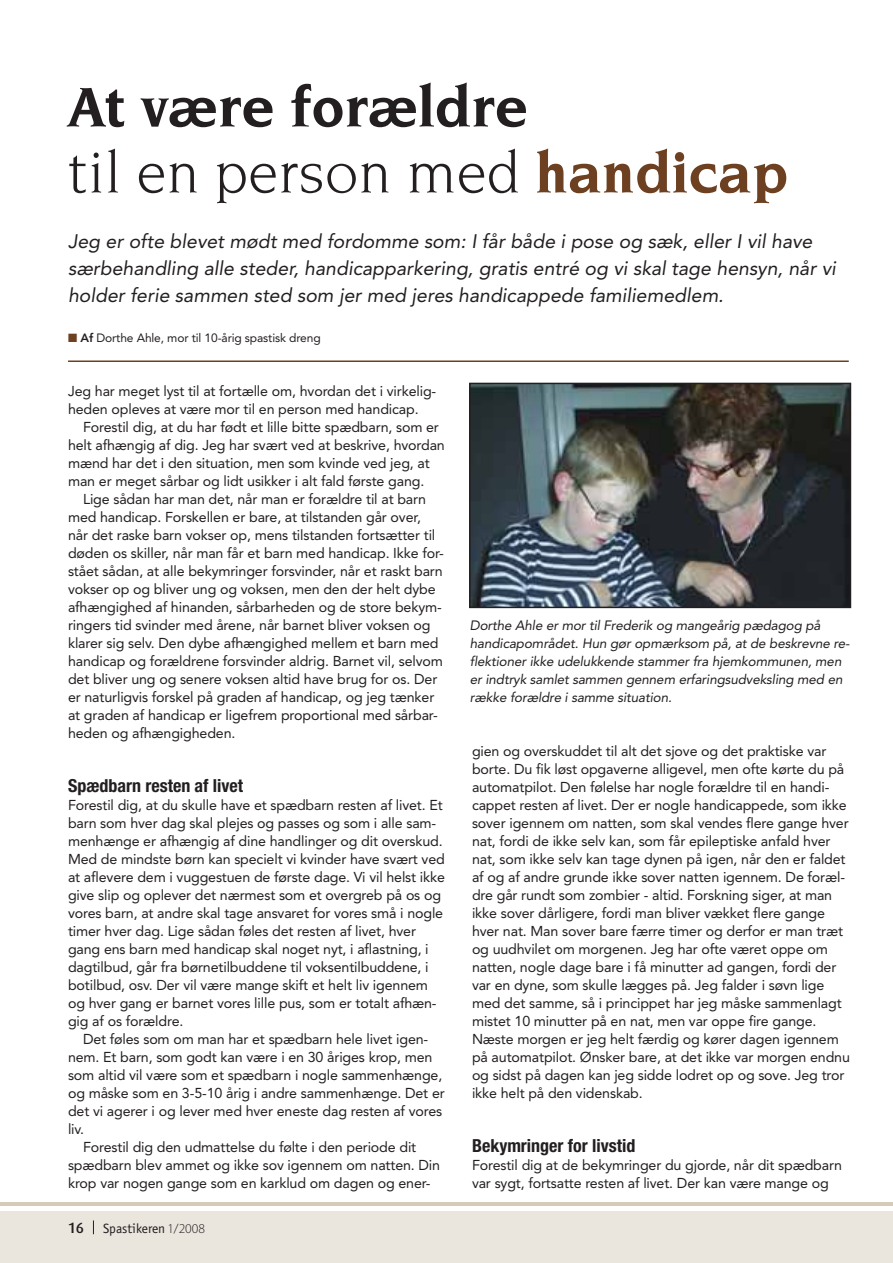
<style>
.page{position:relative;width:893px;height:1263px;background:#fff}
.page>*{position:absolute;margin:0;border:0;box-sizing:border-box;transform-origin:0 0}
.t1{font:700 60px/66px "Novarese";color:#231f20}
.t2{font:italic 19.5px/27px "Avenir";color:#231f20}
.t3{font:700 condensed 18px "Helvetica Neue";color:#231f20}
.t4{font:500 15px "Dax";color:#231f20}
.t5{font:14.25px/18px "Avenir";letter-spacing:-.01em;color:#231f20}
.t6{font:italic 13.5px/18px "Avenir";letter-spacing:-.01em;color:#231f20}
.t7{font:13.5px "Officina Sans";color:#231f20}
.t8{font:12px "Avenir";letter-spacing:-.01em;color:#231f20}
.s1{font-weight:400}
.s2{color:#6d4021}
.s3{font-weight:800}
.s4{font-family:"Myriad Pro";font-weight:300}
</style>
<div class="page">
<img style="left:472px;top:386px;width:376px;height:219px">
<div style="left:469px;top:383px;width:382px;height:225px;border:2px solid #231f20"></div>
<hr style="left:68px;top:360px;width:781px;height:2px;background:#6d4021">
<div style="left:0;top:1212px;width:893px;height:51px;background:#eae5dd"></div>
<hr style="left:0;top:1202px;width:893px;height:3px;background:#d4cbb9">
<svg style="left:93px;top:1220px;width:1px;height:14px"></svg>
<h1 class="t1" style="left:68px;top:77px;width:722px">At være forældre<br><span class="s1">til en person med</span> <span class="s2">handicap</span></h1>
<p class="t2" style="left:68px;top:229px;width:769px">Jeg er ofte blevet mødt med fordomme som: I får både i pose og sæk, eller I vil have særbehandling alle steder, handicapparkering, gratis entré og vi skal tage hensyn, når vi holder ferie sammen sted som jer med jeres handicappede familiemedlem.</p>
<p class="t8" style="left:68px;top:333px;width:254px"><span class="s2">■</span> <span class="s3">Af</span> Dorthe Ahle, mor til 10-årig spastisk dreng</p>
<p class="t5" style="left:68px;top:383px;width:370px">Jeg har meget lyst til at fortælle om, hvordan det i virkelig&shy;heden opleves at være mor til en person med handicap.</p>
<p class="t5" style="left:68px;top:419px;width:378px;text-indent:15px">Forestil dig, at du har født et lille bitte spædbarn, som er helt afhængig af dig. Jeg har svært ved at beskrive, hvordan mænd har det i den situation, men som kvinde ved jeg, at man er meget sårbar og lidt usikker i alt fald første gang.</p>
<p class="t5" style="left:68px;top:491px;width:377px;text-indent:15px">Lige sådan har man det, når man er forældre til at barn med handicap. Forskellen er bare, at tilstanden går over, når det raske barn vokser op, mens tilstanden fortsætter til døden os skiller, når man får et barn med handicap. Ikke for&shy;stået sådan, at alle bekymringer forsvinder, når et raskt barn vokser op og bliver ung og voksen, men den der helt dybe afhængighed af hinanden, sårbarheden og de store bekym&shy;ringers tid svinder med årene, når barnet bliver voksen og klarer sig selv. Den dybe afhængighed mellem et barn med handicap og forældrene forsvinder aldrig. Barnet vil, selvom det bliver ung og senere voksen altid have brug for os. Der er naturligvis forskel på graden af handicap, og jeg tænker at graden af handicap er ligefrem proportional med sårbar&shy;heden og afhængigheden.</p>
<p class="t3" style="left:68px;top:779px;width:177px">Spædbarn resten af livet</p>
<p class="t5" style="left:68px;top:797px;width:378px">Forestil dig, at du skulle have et spædbarn resten af livet. Et barn som hver dag skal plejes og passes og som i alle sam&shy;menhænge er afhængig af dine handlinger og dit overskud.<br>Med de mindste børn kan specielt vi kvinder have svært ved at aflevere dem i vuggestuen de første dage. Vi vil helst ikke give slip og oplever det nærmest som et overgreb på os og vores barn, at andre skal tage ansvaret for vores små i nogle timer hver dag. Lige sådan føles det resten af livet, hver gang ens barn med handicap skal noget nyt, i aflastning, i dagtilbud, går fra børnetilbuddene til voksentilbuddene, i botilbud, osv. Der vil være mange skift et helt liv igennem og hver gang er barnet vores lille pus, som er totalt afhæn&shy;gig af os forældre.</p>
<p class="t5" style="left:83px;top:1031px;width:347px">Det føles som om man har et spædbarn hele livet igen-</p>
<p class="t5" style="left:68px;top:1049px;width:366px">nem. Et barn, som godt kan være i en 30 åriges krop, men</p>
<p class="t5" style="left:68px;top:1067px;width:376px">som altid vil være som et spædbarn i nogle sammenhænge,</p>
<p class="t5" style="left:68px;top:1085px;width:378px">og måske som en 3-5-10 årig i andre sammenhænge. Det er</p>
<p class="t5" style="left:68px;top:1103px;width:376px">det vi agerer i og lever med hver eneste dag resten af vores</p>
<p class="t5" style="left:68px;top:1121px;width:18px">liv.</p>
<p class="t5" style="left:83px;top:1139px;width:335px">Forestil dig den udmattelse du følte i den periode dit</p>
<p class="t5" style="left:68px;top:1157px;width:374px">spædbarn blev ammet og ikke sov igennem om natten. Din</p>
<p class="t5" style="left:68px;top:1175px;width:364px">krop var nogen gange som en karklud om dagen og ener-</p>
<p class="t4" style="left:68px;top:1221px;width:18px">16</p>
<p class="t7" style="left:103px;top:1223px;width:104px">Spastikeren <span class="s4">1/2008</span></p>
<p class="t6" style="left:470px;top:617px;width:381px">Dorthe Ahle er mor til Frederik og mangeårig pædagog på handicapområdet. Hun gør opmærksom på, at de beskrevne re&shy;flektioner ikke udelukkende stammer fra hjemkommunen, men er indtryk samlet sammen gennem erfaringsudveksling med en række forældre i samme situation.</p>
<p class="t5" style="left:472px;top:743px;width:379px">gien og overskuddet til alt det sjove og det praktiske var borte. Du fik løst opgaverne alligevel, men ofte kørte du på automatpilot. Den følelse har nogle forældre til en handi&shy;cappet resten af livet. Der er nogle handicappede, som ikke sover igennem om natten, som skal vendes flere gange hver nat, fordi de ikke selv kan, som får epileptiske anfald hver nat, som ikke selv kan tage dynen på igen, når den er faldet af og af andre grunde ikke sover natten igennem. De foræl&shy;dre går rundt som zombier - altid. Forskning siger, at man ikke sover dårligere, fordi man bliver vækket flere gange hver nat. Man sover bare færre timer og derfor er man træt og uudhvilet om morgenen. Jeg har ofte været oppe om natten, nogle dage bare i få minutter ad gangen, fordi der var en dyne, som skulle lægges på. Jeg falder i søvn lige med det samme, så i princippet har jeg måske sammenlagt mistet 10 minutter på en nat, men var oppe fire gange.<br>Næste morgen er jeg helt færdig og kører dagen igennem på automatpilot. Ønsker bare, at det ikke var morgen endnu og sidst på dagen kan jeg sidde lodret op og sove. Jeg tror ikke helt på den videnskab.</p>
<p class="t3" style="left:472px;top:1139px;width:165px">Bekymringer for livstid</p>
<p class="t5" style="left:472px;top:1157px;width:371px">Forestil dig at de bekymringer du gjorde, når dit spædbarn var sygt, fortsatte resten af livet. Der kan være mange og</p>
</div>
